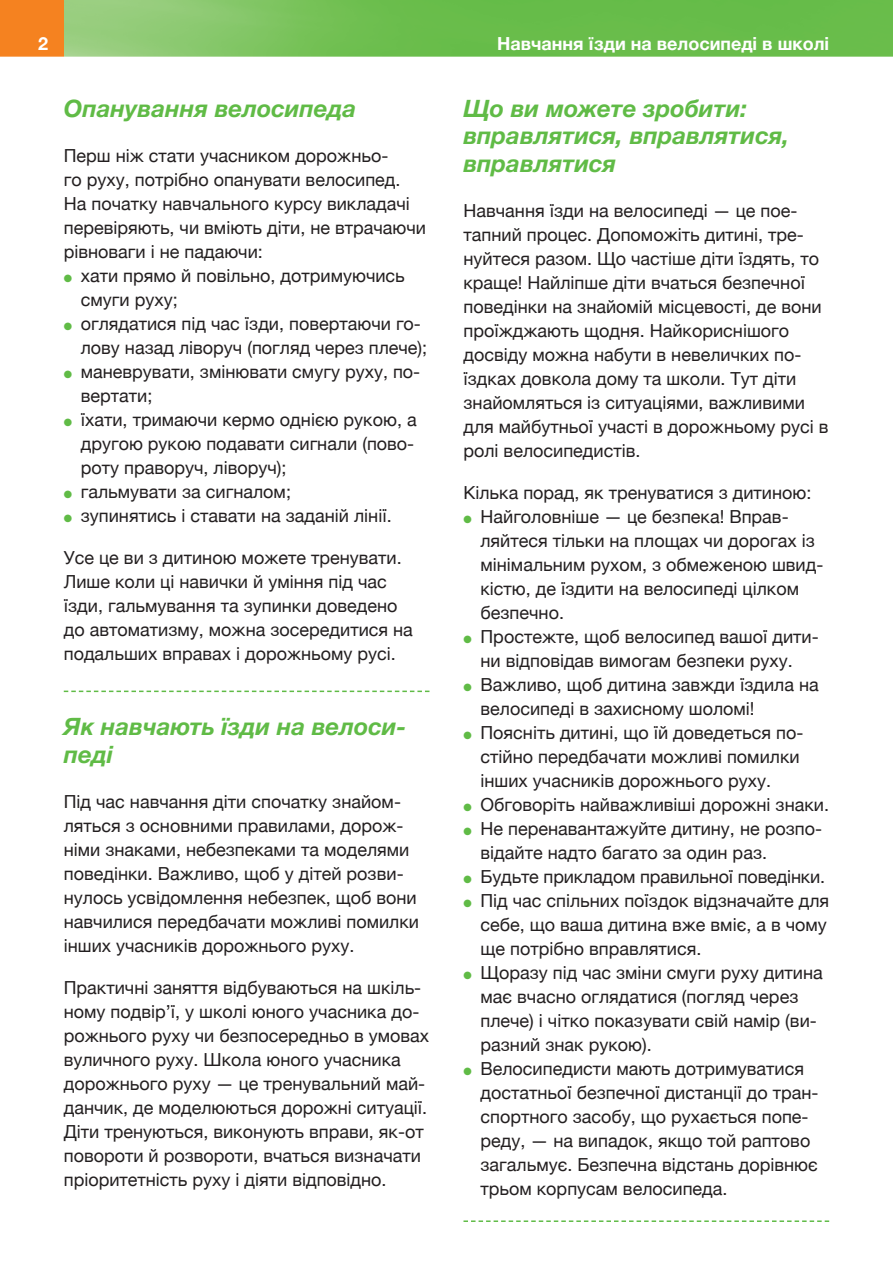
<style>
.page{position:relative;width:893px;height:1263px;background:#fff}
.page>*{position:absolute;margin:0;border:0;box-sizing:border-box;transform-origin:0 0}
.Copy{font:italic 700 24px/27.5px "Helvetica Neue";color:#60bb46}
.Copy-2{font:18px/24px "Helvetica Neue";color:#231f20}
.Copy-3{font:700 18px "Helvetica Neue";color:#fff}
.s1{color:#60bb46}
</style>
<div class="page">
<svg style="left:463px;top:1220px;width:366px;height:2px"></svg>
<img style="left:64px;top:0;width:828px;height:57px">
<div style="left:0;top:0;width:64px;height:57px;background:#f58220"></div>
<svg style="left:64px;top:691px;width:365px;height:1px"></svg>
<p class="Copy-3" style="left:38px;top:30px;width:12px">2</p>
<p class="Copy-3" style="left:497px;top:30px;width:334px">Навчання їзди на велосипеді в школі</p>
<p class="Copy" style="left:64px;top:95px;width:294px">Опанування велосипеда</p>
<p class="Copy-2" style="left:64px;top:144px;width:364px">Перш ніж стати учасником дорожньо-<br>го руху, потрібно опанувати велосипед.<br>На початку навчального курсу викладачі перевіряють, чи вміють діти, не втрачаючи рівноваги і не падаючи:</p>
<p class="Copy-2" style="left:81px;top:264px;width:326px;text-indent:-17px"><span class="s1">●</span> хати прямо й повільно, дотримуючись смуги руху;</p>
<p class="Copy-2" style="left:81px;top:312px;width:348px;text-indent:-17px"><span class="s1">●</span> оглядатися під час їзди, повертаючи го&shy;лову назад ліворуч (погляд через плече);</p>
<p class="Copy-2" style="left:81px;top:360px;width:341px;text-indent:-17px"><span class="s1">●</span> маневрувати, змінювати смугу руху, по&shy;вертати;</p>
<p class="Copy-2" style="left:81px;top:408px;width:337px;text-indent:-17px"><span class="s1">●</span> їхати, тримаючи кермо однією рукою, а другою рукою подавати сигнали (пово&shy;роту праворуч, ліворуч);</p>
<p class="Copy-2" style="left:64px;top:480px;width:229px"><span class="s1">●</span> гальмувати за сигналом;</p>
<p class="Copy-2" style="left:64px;top:504px;width:329px"><span class="s1">●</span> зупинятись і ставати на заданій лінії.</p>
<p class="Copy-2" style="left:64px;top:546px;width:351px">Усе це ви з дитиною можете тренувати.<br>Лише коли ці навички й уміння під час їзди, гальмування та зупинки доведено до автоматизму, можна зосередитися на подальших вправах і дорожньому русі.</p>
<p class="Copy" style="left:64px;top:714px;width:344px">Як навчають їзди на велоси&shy;педі</p>
<p class="Copy-2" style="left:64px;top:791px;width:357px">Під час навчання діти спочатку знайом&shy;ляться з основними правилами, дорож&shy;німи знаками, небезпеками та моделями поведінки. Важливо, щоб у дітей розви&shy;нулось усвідомлення небезпек, щоб вони навчилися передбачати можливі помилки інших учасників дорожнього руху.</p>
<p class="Copy-2" style="left:64px;top:976px;width:367px">Практичні заняття відбуваються на шкіль&shy;ному подвір’ї, у школі юного учасника до&shy;рожнього руху чи безпосередньо в умовах вуличного руху. Школа юного учасника дорожнього руху — це тренувальний май&shy;данчик, де моделюються дорожні ситуації.<br>Діти тренуються, виконують вправи, як-от повороти й розвороти, вчаться визначати пріоритетність руху і діяти відповідно.</p>
<p class="Copy" style="left:463px;top:95px;width:327px">Що ви можете зробити: вправлятися, вправлятися, вправлятися</p>
<p class="Copy-2" style="left:463px;top:199px;width:366px">Навчання їзди на велосипеді — це пое&shy;тапний процес. Допоможіть дитині, тре&shy;нуйтеся разом. Що частіше діти їздять, то краще! Найліпше діти вчаться безпечної поведінки на знайомій місцевості, де вони проїжджають щодня. Найкориснішого досвіду можна набути в невеличких по&shy;їздках довкола дому та школи. Тут діти знайомляться із ситуаціями, важливими для майбутньої участі в дорожньому русі в ролі велосипедистів.</p>
<p class="Copy-2" style="left:463px;top:481px;width:349px">Кілька порад, як тренуватися з дитиною:</p>
<p class="Copy-2" style="left:480px;top:505px;width:344px;text-indent:-17px"><span class="s1">●</span> Найголовніше — це безпека! Вправ&shy;ляйтеся тільки на площах чи дорогах із мінімальним рухом, з обмеженою швид&shy;кістю, де їздити на велосипеді цілком безпечно.</p>
<p class="Copy-2" style="left:463px;top:625px;width:357px;text-align:center"><span class="s1">●</span> Простежте, щоб велосипед вашої дити&shy;ни відповідав вимогам безпеки руху.</p>
<p class="Copy-2" style="left:480px;top:673px;width:340px;text-indent:-17px"><span class="s1">●</span> Важливо, щоб дитина завжди їздила на велосипеді в захисному шоломі!</p>
<p class="Copy-2" style="left:480px;top:721px;width:324px;text-indent:-17px"><span class="s1">●</span> Поясніть дитині, що їй доведеться по&shy;стійно передбачати можливі помилки інших учасників дорожнього руху.</p>
<p class="Copy-2" style="left:463px;top:793px;width:367px"><span class="s1">●</span> Обговоріть найважливіші дорожні знаки.</p>
<p class="Copy-2" style="left:480px;top:817px;width:343px;text-indent:-17px"><span class="s1">●</span> Не перенавантажуйте дитину, не розпо&shy;відайте надто багато за один раз.</p>
<p class="Copy-2" style="left:463px;top:865px;width:363px"><span class="s1">●</span> Будьте прикладом правильної поведінки.</p>
<p class="Copy-2" style="left:480px;top:889px;width:350px;text-indent:-17px"><span class="s1">●</span> Під час спільних поїздок відзначайте для себе, що ваша дитина вже вміє, а в чому ще потрібно вправлятися.</p>
<p class="Copy-2" style="left:480px;top:961px;width:344px;text-indent:-17px"><span class="s1">●</span> Щоразу під час зміни смуги руху дитина має вчасно оглядатися (погляд через плече) і чітко показувати свій намір (ви&shy;разний знак рукою).</p>
<p class="Copy-2" style="left:480px;top:1057px;width:339px;text-indent:-17px"><span class="s1">●</span> Велосипедисти мають дотримуватися достатньої безпечної дистанції до тран&shy;спортного засобу, що рухається попе&shy;реду, — на випадок, якщо той раптово загальмує. Безпечна відстань дорівнює трьом корпусам велосипеда.</p>
</div>
